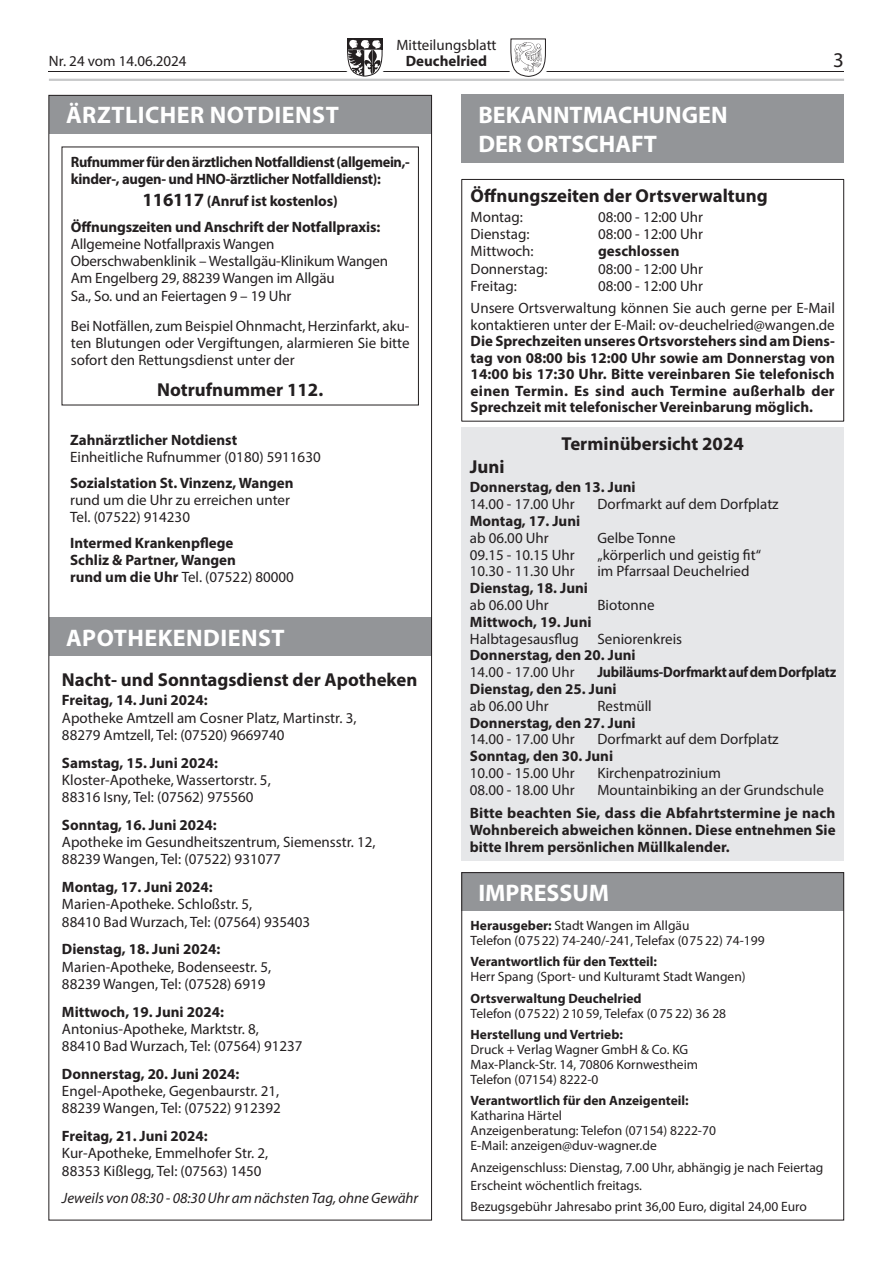
<style>
.page{position:relative;width:893px;height:1263px;background:#fff}
.page>*{position:absolute;margin:0;border:0;box-sizing:border-box;transform-origin:0 0}
.t1{font:700 24px/28.8px "Myriad Pro";color:#fff}
.t2{font:700 24px "Myriad Pro";letter-spacing:.02em;color:#fff}
.t3{font:21px "Myriad Pro";color:#231f20}
.t4{font:700 18.75px "Myriad Pro";color:#231f20}
.t5{font:15px/17.2px "Myriad Pro";color:#231f20}
.t6{font:700 15px/16.5px "Myriad Pro";color:#231f20;text-align:justify}
.t7{font:700 15px/17.2px "Myriad Pro";letter-spacing:-.02em;color:#231f20;scale:.96 1}
.t8{font:700 15px/16.8px "Myriad Pro";color:#231f20;scale:.93 1}
.t9{font:italic 15px "Myriad Pro";color:#231f20}
.t10{font:13.5px/15px "Myriad Pro";color:#231f20}
.t11{font:700 13.5px "Myriad Pro";color:#231f20}
.s1{font-size:18.75px}
.s2{font-weight:400}
.s3{font-weight:700}
</style>
<div class="page">
<hr style="left:49px;top:71px;width:795px;height:1px;background:#231f20">
<svg style="left:347px;top:38px;width:36px;height:39px"></svg>
<svg style="left:510px;top:38px;width:36px;height:39px"></svg>
<img style="left:513px;top:40px;width:30px;height:33px">
<hr style="left:49px;top:79px;width:795px;height:2px;background:#c7c8ca">
<svg style="left:461px;top:872px;width:383px;height:349px"></svg>
<div style="left:461px;top:95px;width:383px;height:68px;background:#939598"></div>
<div style="left:461px;top:179px;width:383px;height:242px;border:1px solid #231f20"></div>
<div style="left:461px;top:428px;width:383px;height:433px;background:#e6e7e9"></div>
<div style="left:49px;top:95px;width:383px;height:39px;background:#939598"></div>
<div style="left:49px;top:617px;width:383px;height:39px;background:#939598"></div>
<p class="t5" style="left:396px;top:36px;width:102px">Mitteilungsblatt</p>
<p class="t5" style="left:49px;top:52px;width:139px">Nr. 24 vom 14.06.2024</p>
<p class="t6" style="left:406px;top:52px;width:83px">Deuchelried</p>
<h2 class="t3" style="left:833px;top:47px;width:12px">3</h2>
<h1 class="t2" style="left:66px;top:100px;width:274px">ÄRZTLICHER NOTDIENST</h1>
<p class="t7" style="left:71px;top:153px;width:355px">Rufnummer für den ärztlichen Notfalldienst (allgemein,- kinder-, augen- und HNO-ärztlicher Notfalldienst):</p>
<p class="t6" style="left:71px;top:187px;width:311px;line-height:25.8px;text-indent:72px"><span class="s1">116117</span> (Anruf ist kostenlos)<br>Öffnungszeiten und Anschrift der Notfallpraxis:</p>
<p class="t5" style="left:71px;top:235px;width:319px">Allgemeine Notfallpraxis Wangen Oberschwabenklinik – Westallgäu-Klinikum Wangen Am Engelberg 29, 88239 Wangen im Allgäu<br>Sa., So. und an Feiertagen 9 – 19 Uhr</p>
<p class="t5" style="left:71px;top:317px;width:340px;text-align:justify">Bei Notfällen, zum Beispiel Ohnmacht, Herzinfarkt, aku&shy;ten Blutungen oder Vergiftungen, alarmieren Sie bitte sofort den Rettungsdienst unter der</p>
<p class="t4" style="left:157px;top:378px;width:168px">Notrufnummer 112.</p>
<p class="t6" style="left:70px;top:431px;width:169px">Zahnärztlicher Notdienst</p>
<p class="t5" style="left:70px;top:448px;width:252px">Einheitliche Rufnummer (0180) 5911630</p>
<p class="t6" style="left:70px;top:474px;width:225px">Sozialstation St. Vinzenz, Wangen</p>
<p class="t5" style="left:70px;top:491px;width:221px">rund um die Uhr zu erreichen unter<br>Tel. (07522) 914230</p>
<p class="t6" style="left:70px;top:534px;width:225px;line-height:17.2px;text-align:left">Intermed Krankenpflege<br>Schliz &amp; Partner, Wangen<br>rund um die Uhr <span class="s2">Tel. (07522) 80000</span></p>
<h1 class="t2" style="left:66px;top:622px;width:220px">APOTHEKENDIENST</h1>
<p class="t4" style="left:62px;top:667px;width:357px">Nacht- und Sonntagsdienst der Apotheken</p>
<p class="t6" style="left:62px;top:691px;width:147px">Freitag, 14. Juni 2024:</p>
<p class="t5" style="left:62px;top:709px;width:296px">Apotheke Amtzell am Cosner Platz, Martinstr. 3,<br>88279 Amtzell, Tel: (07520) 9669740</p>
<p class="t6" style="left:62px;top:754px;width:158px">Samstag, 15. Juni 2024:</p>
<p class="t5" style="left:62px;top:771px;width:210px">Kloster-Apotheke, Wassertorstr. 5,<br>88316 Isny, Tel: (07562) 975560</p>
<p class="t6" style="left:62px;top:816px;width:156px">Sonntag, 16. Juni 2024:</p>
<p class="t5" style="left:62px;top:833px;width:315px">Apotheke im Gesundheitszentrum, Siemensstr. 12,<br>88239 Wangen, Tel: (07522) 931077</p>
<p class="t6" style="left:62px;top:878px;width:152px">Montag, 17. Juni 2024:</p>
<p class="t5" style="left:62px;top:895px;width:250px">Marien-Apotheke. Schloßstr. 5,<br>88410 Bad Wurzach, Tel: (07564) 935403</p>
<p class="t6" style="left:62px;top:940px;width:160px">Dienstag, 18. Juni 2024:</p>
<p class="t5" style="left:62px;top:958px;width:211px">Marien-Apotheke, Bodenseestr. 5,<br>88239 Wangen, Tel: (07528) 6919</p>
<p class="t6" style="left:62px;top:1003px;width:163px">Mittwoch, 19. Juni 2024:</p>
<p class="t5" style="left:62px;top:1020px;width:242px">Antonius-Apotheke, Marktstr. 8,<br>88410 Bad Wurzach, Tel: (07564) 91237</p>
<p class="t6" style="left:62px;top:1065px;width:179px">Donnerstag, 20. Juni 2024:</p>
<p class="t5" style="left:62px;top:1082px;width:220px">Engel-Apotheke, Gegenbaurstr. 21,<br>88239 Wangen, Tel: (07522) 912392</p>
<p class="t6" style="left:62px;top:1127px;width:147px">Freitag, 21. Juni 2024:</p>
<p class="t5" style="left:62px;top:1144px;width:208px">Kur-Apotheke, Emmelhofer Str. 2,<br>88353 Kißlegg, Tel: (07563) 1450</p>
<p class="t9" style="left:62px;top:1189px;width:358px">Jeweils von 08:30 - 08:30 Uhr am nächsten Tag, ohne Gewähr</p>
<h1 class="t1" style="left:478px;top:100px;width:251px">BEKANNTMACHUNGEN<br>DER ORTSCHAFT</h1>
<p class="t4" style="left:471px;top:184px;width:298px">Öffnungszeiten der Ortsverwaltung</p>
<p class="t5" style="left:471px;top:208px;width:54px">Montag:</p>
<p class="t5" style="left:598px;top:208px;width:106px">08:00 - 12:00 Uhr</p>
<p class="t5" style="left:471px;top:225px;width:60px">Dienstag:</p>
<p class="t5" style="left:598px;top:225px;width:106px">08:00 - 12:00 Uhr</p>
<p class="t5" style="left:471px;top:242px;width:65px">Mittwoch:</p>
<p class="t6" style="left:598px;top:242px;width:83px">geschlossen</p>
<p class="t5" style="left:471px;top:260px;width:78px">Donnerstag:</p>
<p class="t5" style="left:598px;top:260px;width:106px">08:00 - 12:00 Uhr</p>
<p class="t5" style="left:471px;top:277px;width:48px">Freitag:</p>
<p class="t5" style="left:471px;top:274px;width:366px;line-height:22.5px;text-align:center">08:00 - 12:00 Uhr<br>Unsere Ortsverwaltung können Sie auch gerne per E-Mail</p>
<p class="t5" style="left:471px;top:316px;width:366px">kontaktieren unter der E-Mail: ov-deuchelried@wangen.de</p>
<p class="t6" style="left:471px;top:332px;width:366px">Die Sprechzeiten unseres Ortsvorstehers sind am Diens&shy;tag von 08:00 bis 12:00 Uhr sowie am Donnerstag von 14:00 bis 17:30 Uhr. Bitte vereinbaren Sie telefonisch einen Termin. Es sind auch Termine außerhalb der Sprechzeit mit telefonischer Vereinbarung möglich.</p>
<p class="t4" style="left:562px;top:432px;width:184px">Terminübersicht 2024</p>
<p class="t4" style="left:470px;top:455px;width:36px">Juni</p>
<p class="t6" style="left:470px;top:478px;width:167px">Donnerstag, den 13. Juni</p>
<p class="t5" style="left:470px;top:495px;width:106px">14.00 - 17.00 Uhr</p>
<p class="t5" style="left:597px;top:495px;width:183px">Dorfmarkt auf dem Dorfplatz</p>
<p class="t6" style="left:470px;top:512px;width:112px">Montag, 17. Juni</p>
<p class="t5" style="left:470px;top:529px;width:80px">ab 06.00 Uhr</p>
<p class="t5" style="left:597px;top:529px;width:80px">Gelbe Tonne</p>
<p class="t5" style="left:470px;top:546px;width:106px">09.15 - 10.15 Uhr</p>
<p class="t5" style="left:597px;top:546px;width:165px">„körperlich und geistig fit“</p>
<p class="t5" style="left:470px;top:562px;width:106px">10.30 - 11.30 Uhr</p>
<p class="t5" style="left:597px;top:562px;width:154px">im Pfarrsaal Deuchelried</p>
<p class="t6" style="left:470px;top:579px;width:120px">Dienstag, 18. Juni</p>
<p class="t5" style="left:470px;top:596px;width:80px">ab 06.00 Uhr</p>
<p class="t5" style="left:597px;top:596px;width:59px">Biotonne</p>
<p class="t6" style="left:470px;top:613px;width:123px">Mittwoch, 19. Juni</p>
<p class="t5" style="left:470px;top:630px;width:214px">Halbtagesausflug Seniorenkreis</p>
<p class="t6" style="left:470px;top:646px;width:167px">Donnerstag, den 20. Juni</p>
<p class="t5" style="left:470px;top:663px;width:106px">14.00 - 17.00 Uhr</p>
<p class="t8" style="left:470px;top:663px;width:395px;text-indent:128px">Jubiläums-Dorfmarkt auf dem Dorfplatz<br>Dienstag, den 25. Juni</p>
<p class="t5" style="left:470px;top:697px;width:80px">ab 06.00 Uhr</p>
<p class="t5" style="left:597px;top:697px;width:56px">Restmüll</p>
<p class="t6" style="left:470px;top:714px;width:167px">Donnerstag, den 27. Juni</p>
<p class="t5" style="left:470px;top:730px;width:106px">14.00 - 17.00 Uhr</p>
<p class="t5" style="left:597px;top:730px;width:183px">Dorfmarkt auf dem Dorfplatz</p>
<p class="t6" style="left:470px;top:747px;width:145px">Sonntag, den 30. Juni</p>
<p class="t5" style="left:470px;top:764px;width:106px">10.00 - 15.00 Uhr</p>
<p class="t5" style="left:597px;top:764px;width:125px">Kirchenpatrozinium</p>
<p class="t5" style="left:470px;top:781px;width:106px">08.00 - 18.00 Uhr</p>
<p class="t5" style="left:597px;top:781px;width:228px">Mountainbiking an der Grundschule</p>
<p class="t6" style="left:470px;top:804px;width:367px;line-height:17.2px">Bitte beachten Sie, dass die Abfahrtstermine je nach Wohnbereich abweichen können. Diese entnehmen Sie bitte Ihrem persönlichen Müllkalender.</p>
<h1 class="t1" style="left:478px;top:877px;width:132px">IMPRESSUM</h1>
<p class="t10" style="left:471px;top:918px;width:295px"><span class="s3">Herausgeber:</span> Stadt Wangen im Allgäu<br>Telefon (07522) 74-240/-241, Telefax (075 22) 74-199</p>
<p class="t11" style="left:471px;top:953px;width:188px">Verantwortlich für den Textteil:</p>
<p class="t10" style="left:471px;top:969px;width:277px">Herr Spang (Sport- und Kulturamt Stadt Wangen)</p>
<p class="t11" style="left:471px;top:989px;width:173px">Ortsverwaltung Deuchelried</p>
<p class="t10" style="left:471px;top:1005px;width:257px">Telefon (07522) 210 59, Telefax (0 75 22) 36 28</p>
<p class="t11" style="left:471px;top:1026px;width:154px">Herstellung und Vertrieb:</p>
<p class="t10" style="left:471px;top:1042px;width:229px">Druck + Verlag Wagner GmbH &amp; Co. KG<br>Max-Planck-Str. 14, 70806 Kornwestheim<br>Telefon (07154) 8222-0</p>
<p class="t11" style="left:471px;top:1092px;width:220px">Verantwortlich für den Anzeigenteil:</p>
<p class="t10" style="left:471px;top:1108px;width:247px">Katharina Härtel<br>Anzeigenberatung: Telefon (07154) 8222-70<br>E-Mail: anzeigen@duv-wagner.de</p>
<p class="t10" style="left:471px;top:1158px;width:354px;line-height:18px">Anzeigenschluss: Dienstag, 7.00 Uhr, abhängig je nach Feiertag<br>Erscheint wöchentlich freitags.</p>
<p class="t10" style="left:471px;top:1199px;width:338px">Bezugsgebühr Jahresabo print 36,00 Euro, digital 24,00 Euro</p>
</div>
